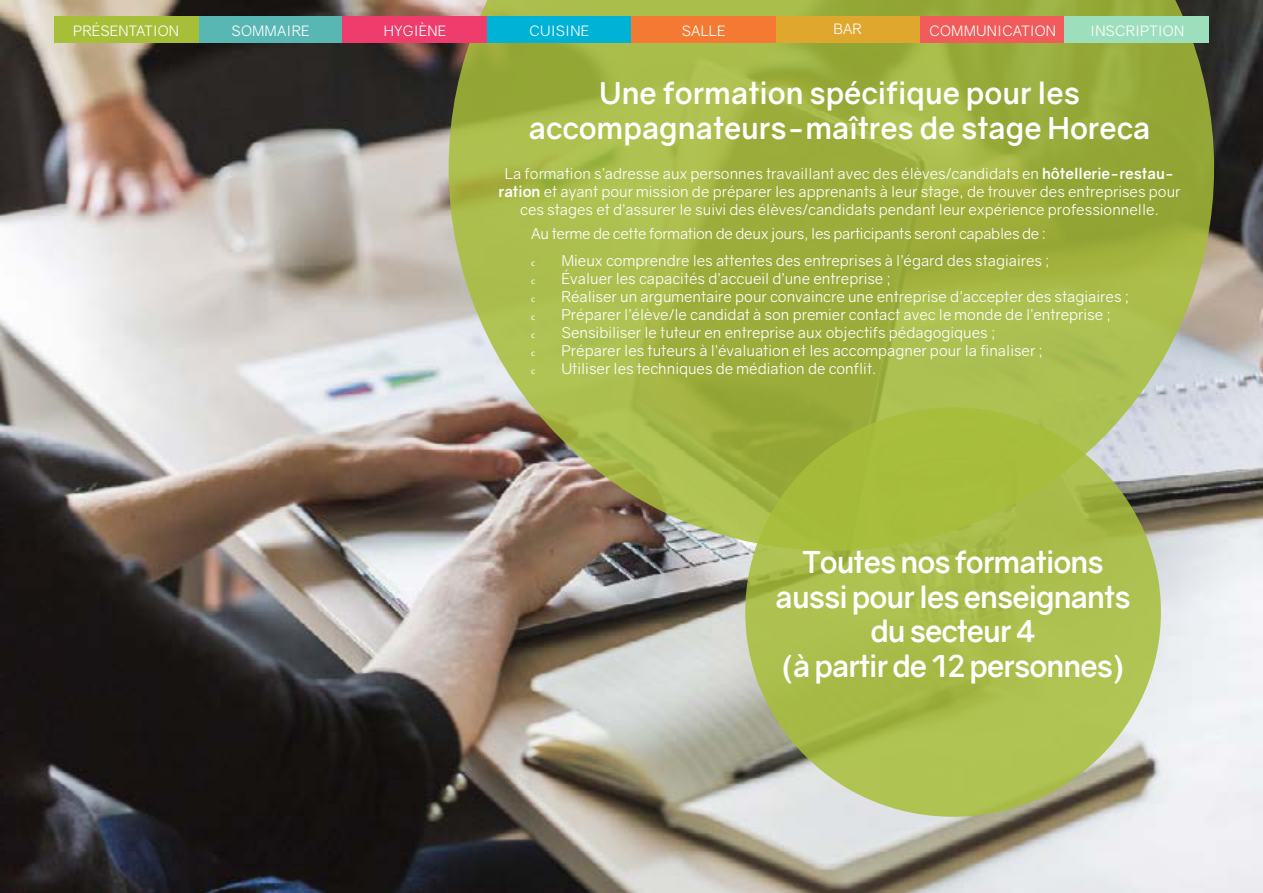
<style>
.page{position:relative;width:1263px;height:893px;background:#fff}
.page>*{position:absolute;margin:0;border:0;box-sizing:border-box;transform-origin:0 0}
.t1{font:700 30px/34.5px "Gravity";letter-spacing:-.03em;color:#fff;text-align:center}
.t2{font:700 30px/34.5px "Gravity";color:#fff;text-align:center}
.t3{font:15px/18px "Gravity";color:#fff;text-align:center}
.t4{font:15px "Gravity";letter-spacing:-.02em;color:#fff}
.t5{font:14.4px "Gravity";letter-spacing:.01em;color:#fff}
.t6{font:9px "Myriad Pro";color:#fff}
.s1{font-weight:700}
</style>
<div class="page">
<img style="left:0;top:0;width:1263px;height:893px">
<svg style="left:449px;top:0;width:765px;height:551px;background:#a2b04f"></svg>
<div style="left:198px;top:17px;width:145px;height:26px;background:#58b6b3"></div>
<div style="left:54px;top:17px;width:144px;height:26px;background:#a7be39"></div>
<div style="left:343px;top:17px;width:144px;height:26px;background:#ee3d6c"></div>
<div style="left:487px;top:17px;width:144px;height:26px;background:#00b2d6"></div>
<div style="left:631px;top:17px;width:145px;height:26px;background:#f47a33"></div>
<div style="left:776px;top:17px;width:144px;height:26px;background:#e0a72e"></div>
<div style="left:920px;top:17px;width:145px;height:26px;background:#f15b5b"></div>
<div style="left:1065px;top:17px;width:144px;height:26px;background:#9ddfbc"></div>
<svg style="left:745px;top:407px;width:416px;height:410px;background:#a9be49"></svg>
<p class="t5" style="left:73px;top:22px;width:107px">PRÉSENTATION</p>
<p class="t5" style="left:232px;top:22px;width:79px">SOMMAIRE</p>
<p class="t5" style="left:384px;top:22px;width:64px">HYGIÈNE</p>
<p class="t5" style="left:530px;top:22px;width:61px">CUISINE</p>
<p class="t5" style="left:682px;top:22px;width:45px">SALLE</p>
<p class="t5" style="left:833px;top:20px;width:30px">BAR</p>
<p class="t5" style="left:929px;top:22px;width:128px">COMMUNICATION</p>
<p class="t5" style="left:1090px;top:22px;width:95px">INSCRIPTION</p>
<h1 class="t2" style="left:529px;top:77px;width:623px">Une formation spécifique pour les accompagnateurs-maîtres de stage Horeca</h1>
<p class="t3" style="left:499px;top:165px;width:683px">La formation s’adresse aux personnes travaillant avec des élèves/candidats en <span class="s1">hôtellerie-restau&shy;ration</span> et ayant pour mission de préparer les apprenants à leur stage, de trouver des entreprises pour ces stages et d’assurer le suivi des élèves/candidats pendant leur expérience professionnelle.</p>
<p class="t4" style="left:531px;top:224px;width:516px">Au terme de cette formation de deux jours, les participants seront capables de :</p>
<p class="t6" style="left:531px;top:257px;width:6px">c</p>
<p class="t3" style="left:561px;top:251px;width:490px">Mieux comprendre les attentes des entreprises à l’égard des stagiaires ;</p>
<p class="t6" style="left:531px;top:275px;width:6px">c</p>
<p class="t3" style="left:561px;top:269px;width:331px">Évaluer les capacités d’accueil d’une entreprise ;</p>
<p class="t6" style="left:531px;top:293px;width:6px">c</p>
<p class="t3" style="left:561px;top:287px;width:569px">Réaliser un argumentaire pour convaincre une entreprise d'accepter des stagiaires ;</p>
<p class="t6" style="left:531px;top:311px;width:6px">c</p>
<p class="t3" style="left:561px;top:305px;width:551px">Préparer l’élève/le candidat à son premier contact avec le monde de l’entreprise ;</p>
<p class="t6" style="left:531px;top:329px;width:6px">c</p>
<p class="t3" style="left:561px;top:323px;width:435px">Sensibiliser le tuteur en entreprise aux objectifs pédagogiques ;</p>
<p class="t6" style="left:531px;top:347px;width:6px">c</p>
<p class="t3" style="left:561px;top:341px;width:483px">Préparer les tuteurs à l’évaluation et les accompagner pour la finaliser ;</p>
<p class="t6" style="left:531px;top:365px;width:6px">c</p>
<p class="t3" style="left:561px;top:359px;width:316px">Utiliser les techniques de médiation de conflit.</p>
<h1 class="t1" style="left:776px;top:545px;width:356px">Toutes nos formations aussi pour les enseignants du secteur 4<br>(à partir de 12 personnes)</h1>
</div>
